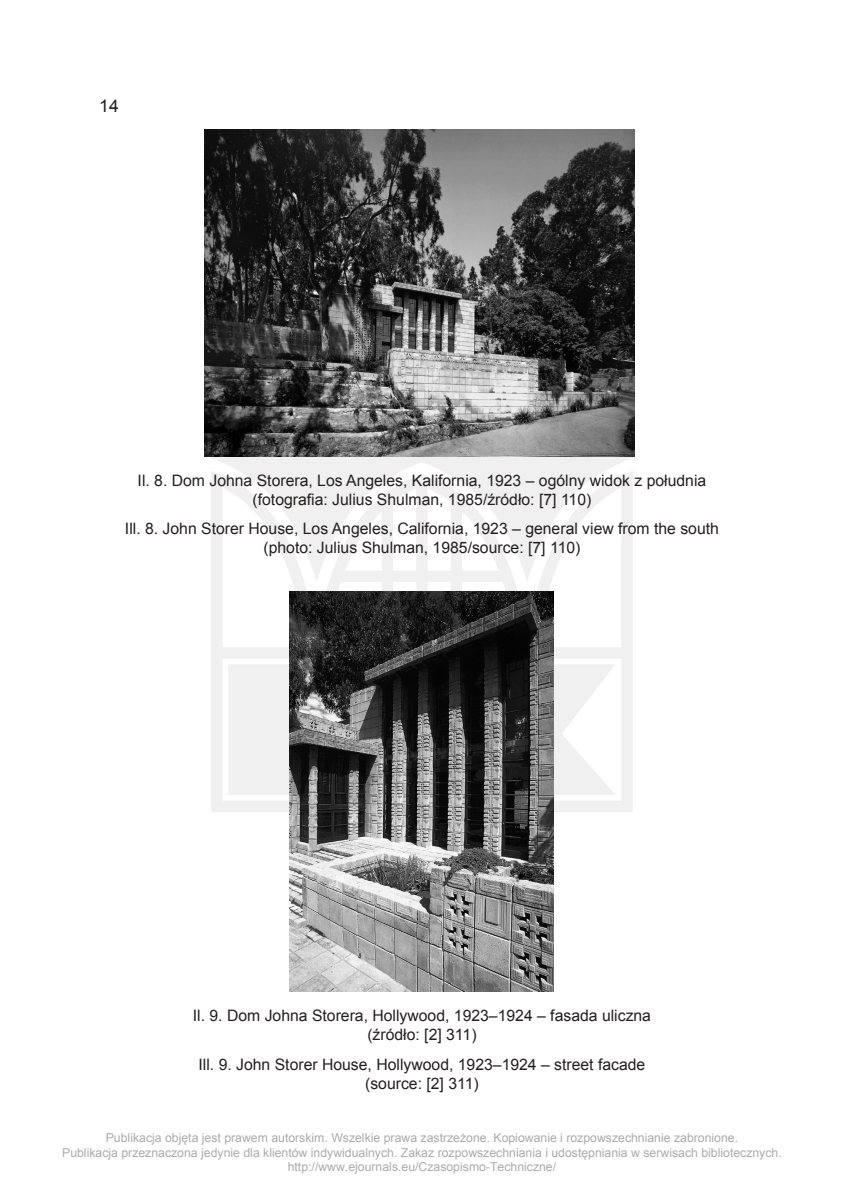
<style>
.page{position:relative;width:844px;height:1191px;background:#fff}
.page>*{position:absolute;margin:0;border:0;box-sizing:border-box;transform-origin:0 0}
.t1{font:17.5px "Arial";color:#231f20}
.ryc__cz{font:15.75px/18.9px "Arial";color:#231f20;text-align:center}
.t2{font:12.25px/14.7px "Arial";color:#ababab;text-align:center}
</style>
<div class="page">
<svg style="left:211px;top:456px;width:421px;height:356px;fill:#eff0ef"></svg>
<img style="left:204px;top:129px;width:430px;height:327px">
<img style="left:289px;top:592px;width:264px;height:399px">
<p class="t1" style="left:99px;top:94px;width:21px">14</p>
<p class="ryc__cz" style="left:138px;top:471px;width:570px">Il. 8. Dom Johna Storera, Los Angeles, Kalifornia, 1923 – ogólny widok z południa (fotografia: Julius Shulman, 1985/źródło: [7] 110)</p>
<p class="ryc__cz" style="left:125px;top:519px;width:595px">Ill. 8. John Storer House, Los Angeles, California, 1923 – general view from the south (photo: Julius Shulman, 1985/source: [7] 110)</p>
<p class="ryc__cz" style="left:193px;top:1006px;width:459px">Il. 9. Dom Johna Storera, Hollywood, 1923–1924 – fasada uliczna (źródło: [2] 311)</p>
<p class="ryc__cz" style="left:198px;top:1054px;width:448px">Ill. 9. John Storer House, Hollywood, 1923–1924 – street facade (source: [2] 311)</p>
<p class="t2" style="left:62px;top:1130px;width:721px">Publikacja objęta jest prawem autorskim. Wszelkie prawa zastrzeżone. Kopiowanie i rozpowszechnianie zabronione.<br>Publikacja przeznaczona jedynie dla klientów indywidualnych. Zakaz rozpowszechniania i udostępniania w serwisach bibliotecznych. http://www.ejournals.eu/Czasopismo-Techniczne/</p>
</div>
